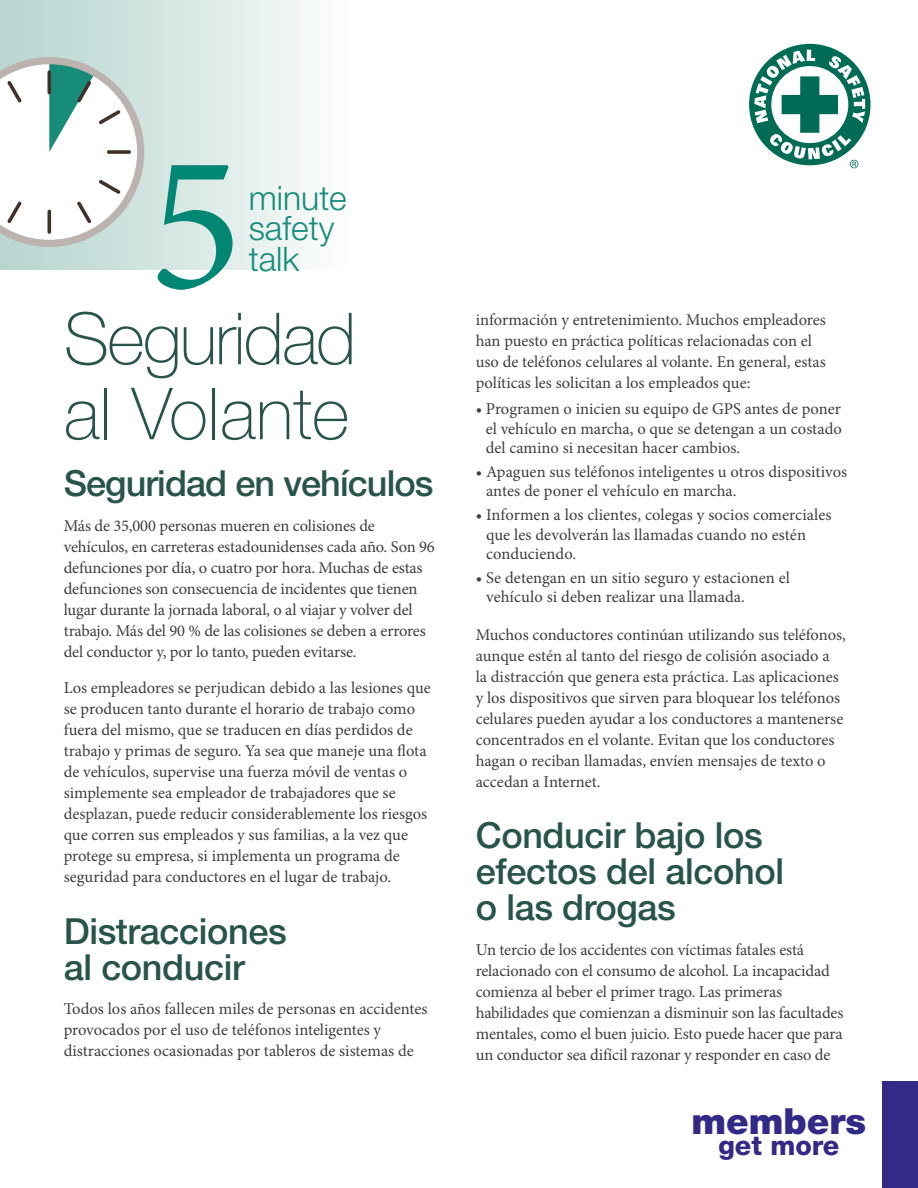
<style>
.page{position:relative;width:918px;height:1188px;background:#fff}
.page>*{position:absolute;margin:0;border:0;box-sizing:border-box;transform-origin:0 0}
.t1{font:196.2px "Minion Pro";color:#028674}
.H1_green{font:100 72px/75px "Helvetica Neue LT Std";letter-spacing:-.025em;color:#28544c}
.H2_green{font:500 36px/36px "Helvetica Neue LT Std";letter-spacing:-.01em;color:#28544c}
.body{font:500 36px "Helvetica Neue LT Std";letter-spacing:-.025em;color:#28544c}
.t2{font:900 36px "Helvetica Neue LT Std";color:#332986}
.t3{font:300 33.75px/30.3px "Helvetica Neue LT Std";color:#178c79}
.t4{font:800 27px "Helvetica Neue LT Std";color:#332986}
.body-2{font:16.5px/21px "Minion Pro";letter-spacing:-.005em;color:#3e3e3f}
.body_bullets{font:16.5px/19.5px "Minion Pro";letter-spacing:.005em;color:#3e3e3f}
</style>
<div class="page">
<div style="left:749px;top:44px;width:122px;height:121px;background:#006c55;border-radius:50%"></div>
<svg style="left:754px;top:50px;width:111px;height:118px"></svg>
<div style="left:882px;top:1081px;width:36px;height:107px;background:#332986"></div>
<div style="left:0;top:0;width:459px;height:270px;background:linear-gradient(to right,#b7d5cf,#fff)"></div>
<svg style="left:0;top:57px;width:144px;height:190px"></svg>
<p class="t1" style="left:148px;top:93px;width:96px">5</p>
<p class="t3" style="left:249px;top:182px;width:100px">minute</p>
<p class="t3" style="left:249px;top:213px;width:87px">safety talk</p>
<p class="H1_green" style="left:64px;top:301px;width:294px">Seguridad al Volante</p>
<p class="body" style="left:64px;top:462px;width:371px">Seguridad en vehículos</p>
<p class="body-2" style="left:64px;top:515px;width:373px">Más de 35,000 personas mueren en colisiones de vehículos, en carreteras estadounidenses cada año. Son 96 defunciones por día, o cuatro por hora. Muchas de estas defunciones son consecuencia de incidentes que tienen lugar durante la jornada laboral, o al viajar y volver del trabajo. Más del 90 % de las colisiones se deben a errores del conductor y, por lo tanto, pueden evitarse.</p>
<p class="body-2" style="left:64px;top:677px;width:369px">Los empleadores se perjudican debido a las lesiones que se producen tanto durante el horario de trabajo como fuera del mismo, que se traducen en días perdidos de trabajo y primas de seguro. Ya sea que maneje una flota de vehículos, supervise una fuerza móvil de ventas o simplemente sea empleador de trabajadores que se desplazan, puede reducir considerablemente los riesgos que corren sus empleados y sus familias, a la vez que protege su empresa, si implementa un programa de seguridad para conductores en el lugar de trabajo.</p>
<p class="H2_green" style="left:64px;top:912px;width:225px">Distracciones al conducir</p>
<p class="body-2" style="left:64px;top:998px;width:365px">Todos los años fallecen miles de personas en accidentes provocados por el uso de teléfonos inteligentes y distracciones ocasionadas por tableros de sistemas de</p>
<p class="body-2" style="left:476px;top:309px;width:352px">información y entretenimiento. Muchos empleadores han puesto en práctica políticas relacionadas con el uso de teléfonos celulares al volante. En general, estas políticas les solicitan a los empleados que:</p>
<p class="body-2" style="left:486px;top:399px;width:357px;line-height:19.5px;text-align:justify;text-indent:-10px">• Programen o inicien su equipo de GPS antes de poner el vehículo en marcha, o que se detengan a un costado del camino si necesitan hacer cambios.</p>
<p class="body_bullets" style="left:486px;top:462px;width:363px;text-indent:-10px">• Apaguen sus teléfonos inteligentes u otros dispositivos antes de poner el vehículo en marcha.</p>
<p class="body_bullets" style="left:486px;top:505px;width:347px;text-indent:-10px">• Informen a los clientes, colegas y socios comerciales que les devolverán las llamadas cuando no estén conduciendo.</p>
<p class="body_bullets" style="left:486px;top:568px;width:305px;text-indent:-10px">• Se detengan en un sitio seguro y estacionen el vehículo si deben realizar una llamada.</p>
<p class="body-2" style="left:476px;top:624px;width:372px">Muchos conductores continúan utilizando sus teléfonos, aunque estén al tanto del riesgo de colisión asociado a<br>la distracción que genera esta práctica. Las aplicaciones y los dispositivos que sirven para bloquear los teléfonos celulares pueden ayudar a los conductores a mantenerse concentrados en el volante. Evitan que los conductores hagan o reciban llamadas, envíen mensajes de texto o accedan a Internet.</p>
<p class="H2_green" style="left:476px;top:817px;width:310px">Conducir bajo los efectos del alcohol o las drogas</p>
<p class="body-2" style="left:476px;top:939px;width:369px">Un tercio de los accidentes con víctimas fatales está relacionado con el consumo de alcohol. La incapacidad comienza al beber el primer trago. Las primeras habilidades que comienzan a disminuir son las facultades mentales, como el buen juicio. Esto puede hacer que para un conductor sea difícil razonar y responder en caso de</p>
<h3 class="t2" style="left:692px;top:1099px;width:176px">members</h3>
<h3 class="t4" style="left:718px;top:1129px;width:123px">get more</h3>
</div>
